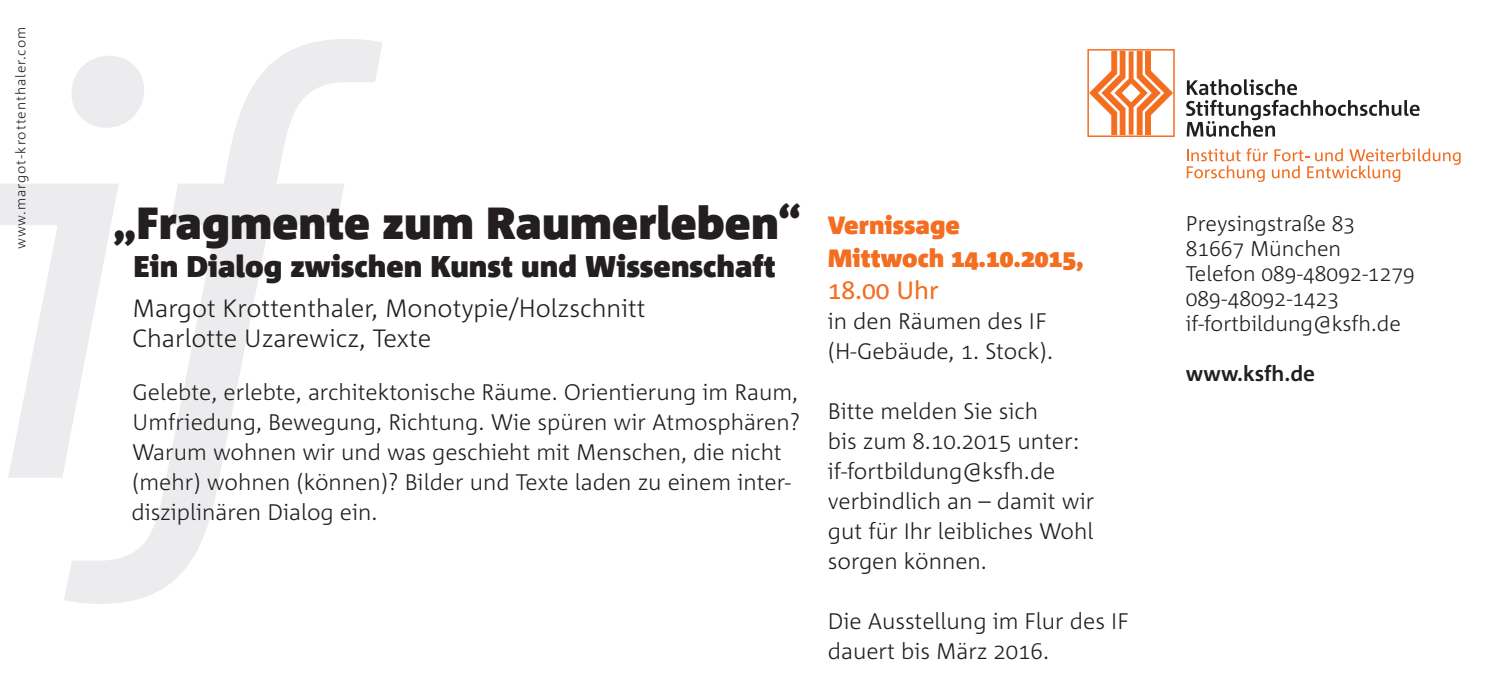
<style>
.page{position:relative;width:1489px;height:695px;background:#fff}
.page>*{position:absolute;margin:0;border:0;box-sizing:border-box;transform-origin:0 0}
.t1{font:900 45px "Corpid";color:#231f20}
.t2{font:900 30px "Corpid";color:#231f20}
.t3{font:300 25px/30px "Corpid";color:#231f20}
.t4{font:900 25px/32.5px "Corpid";color:#f36e21}
.t5{font:25px "Corpid";color:#f36e21}
.t6{font:300 22.5px/30px "Corpid";color:#231f20}
.t7{font:300 21.25px/25px "Corpid";color:#231f20}
.t8{font:700 21.25px "Corpid";color:#231f20}
.t9{font:300 13.75px "Corpid";letter-spacing:.07em;color:#231f20}
</style>
<div class="page">
<svg style="left:0;top:184px;width:64px;height:293px;fill:#ececee"></svg>
<svg style="left:64px;top:39px;width:318px;height:564px"></svg>
<svg style="left:1186px;top:148px;width:274px;height:34px"></svg>
<svg style="left:1186px;top:79px;width:233px;height:58px"></svg>
<div style="left:1087px;top:49px;width:87px;height:88px;border:2px solid #f36e21"></div>
<svg style="left:1088px;top:50px;width:85px;height:86px"></svg>
<p class="t9" style="left:13px;top:249px;width:224px;rotate:-90deg">www.margot-krottenthaler.com</p>
<h1 class="t1" style="left:113px;top:199px;width:689px">„Fragmente zum Raumerleben“</h1>
<h2 class="t2" style="left:133px;top:250px;width:644px">Ein Dialog zwischen Kunst und Wissenschaft</h2>
<p class="t3" style="left:132px;top:293px;width:514px">Margot Krottenthaler, Monotypie/Holzschnitt<br>Charlotte Uzarewicz, Texte</p>
<p class="t6" style="left:131px;top:377px;width:670px">Gelebte, erlebte, architektonische Räume. Orientierung im Raum, Umfriedung, Bewegung, Richtung. Wie spüren wir Atmosphären?<br>Warum wohnen wir und was geschieht mit Menschen, die nicht (mehr) wohnen (können)? Bilder und Texte laden zu einem inter&shy;disziplinären Dialog ein.</p>
<p class="t4" style="left:827px;top:209px;width:257px">Vernissage<br>Mittwoch 14.10.2015,</p>
<p class="t5" style="left:827px;top:276px;width:112px">18.00 Uhr</p>
<p class="t6" style="left:827px;top:306px;width:227px">in den Räumen des IF (H-Gebäude, 1. Stock).</p>
<p class="t6" style="left:827px;top:396px;width:268px">Bitte melden Sie sich<br>bis zum 8.10.2015 unter: if-fortbildung@ksfh.de verbindlich an – damit wir gut für Ihr leibliches Wohl sorgen können.</p>
<p class="t6" style="left:827px;top:606px;width:303px">Die Ausstellung im Flur des IF dauert bis März 2016.</p>
<p class="t7" style="left:1185px;top:211px;width:230px">Preysingstraße 83<br>81667 München<br>Telefon 089-48092-1279<br>089-48092-1423 if-fortbildung@ksfh.de</p>
<p class="t8" style="left:1185px;top:362px;width:131px">www.ksfh.de</p>
</div>
